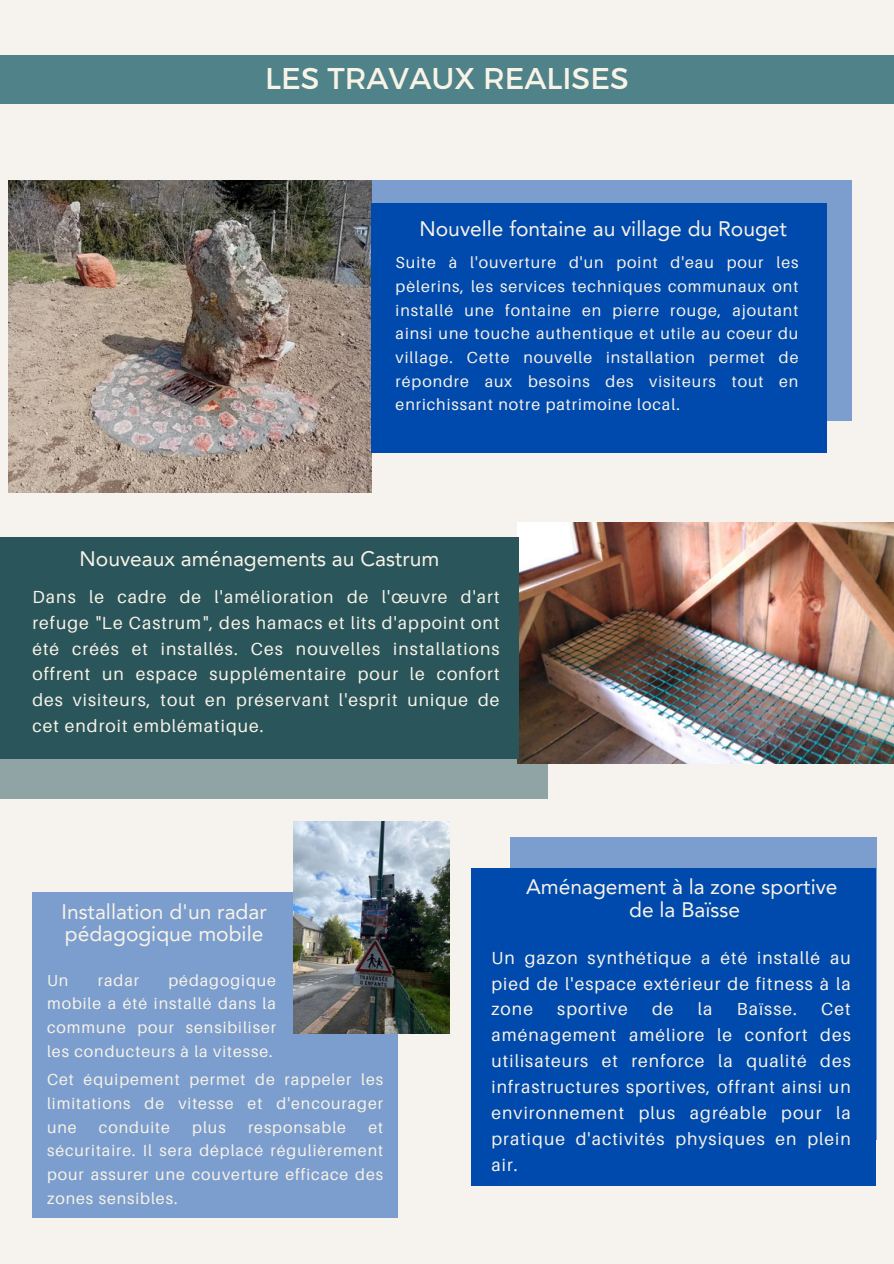
<style>
.page{position:relative;width:894px;height:1264px;background:#fff}
.page>*{position:absolute;margin:0;border:0;box-sizing:border-box;transform-origin:0 0}
.t1{font:30px "Montserrat";color:#f9f3e7}
.t2{font:22.05px "Lato";letter-spacing:.06em;color:#f9f3e7}
.t3{font:21px/22.5px "Avenir LT Pro";color:#f9f3e7;text-align:center}
.t4{font:17.55px/26px "Aileron";letter-spacing:.06em;color:#f9f3e7;text-align:justify}
.t5{font:16.05px/23.7px "Aileron";letter-spacing:.06em;color:#f9f3e7;text-align:justify}
</style>
<div class="page">
<div style="left:0;top:0;width:893px;height:1263px;background:#f6f3ef"></div>
<div style="left:510px;top:837px;width:366px;height:302px;background:#7b9ece"></div>
<div style="left:371px;top:181px;width:480px;height:240px;background:#7b9ece"></div>
<img style="left:9px;top:181px;width:362px;height:312px">
<div style="left:371px;top:204px;width:455px;height:249px;background:#004aad"></div>
<div style="left:32px;top:892px;width:366px;height:325px;background:#7b9ece"></div>
<img style="left:294px;top:821px;width:155px;height:212px">
<div style="left:471px;top:868px;width:405px;height:318px;background:#004aad"></div>
<div style="left:0;top:582px;width:547px;height:217px;background:#90a4a5"></div>
<img style="left:517px;top:523px;width:376px;height:240px">
<div style="left:0;top:538px;width:518px;height:221px;background:#2a565b"></div>
<div style="left:0;top:55px;width:893px;height:48px;background:#4f8389"></div>
<p class="t1" style="left:265px;top:59px;width:365px">LES TRAVAUX REALISES</p>
<h1 class="t3" style="left:419px;top:219px;width:369px">Nouvelle fontaine au village du Rouget</h1>
<p class="t5" style="left:395px;top:251px;width:404px">Suite à l'ouverture d'un point d'eau pour les pèlerins, les services techniques communaux ont installé une fontaine en pierre rouge, ajoutant ainsi une touche authentique et utile au coeur du village. Cette nouvelle installation permet de répondre aux besoins des visiteurs tout en enrichissant notre patrimoine local.</p>
<h2 class="t3" style="left:80px;top:549px;width:361px">Nouveaux aménagements au Castrum</h2>
<h2 class="t4" style="left:32px;top:583px;width:468px">Dans le cadre de l'amélioration de l'œuvre d'art refuge "Le Castrum", des hamacs et lits d'appoint ont été créés et installés. Ces nouvelles installations offrent un espace supplémentaire pour le confort des visiteurs, tout en préservant l'esprit unique de cet endroit emblématique.</h2>
<p class="t2" style="left:32px;top:630px;width:124px">Dvbsdfbsfg</p>
<p class="t3" style="left:62px;top:901px;width:207px;text-align:left">Installation d'un radar pédagogique mobile</p>
<h2 class="t5" style="left:47px;top:968px;width:23px">Un</h2>
<h2 class="t5" style="left:98px;top:968px;width:43px">radar</h2>
<h2 class="t5" style="left:47px;top:968px;width:230px;text-indent:121px">pédagogique mobile a été installé dans la commune pour sensibiliser les conducteurs à la vitesse.</h2>
<p class="t5" style="left:47px;top:1067px;width:337px">Cet équipement permet de rappeler les limitations de vitesse et d'encourager une</p>
<p class="t5" style="left:99px;top:1114px;width:72px">conduite</p>
<p class="t5" style="left:192px;top:1114px;width:35px">plus</p>
<p class="t5" style="left:248px;top:1114px;width:100px">responsable</p>
<p class="t5" style="left:47px;top:1114px;width:337px;text-indent:321px">et sécuritaire. Il sera déplacé régulièrement pour assurer une couverture efficace des zones sensibles.</p>
<h2 class="t3" style="left:526px;top:877px;width:313px">Aménagement à la zone sportive de la Baïsse</h2>
<p class="t4" style="left:491px;top:944px;width:360px">Un gazon synthétique a été installé au pied de l'espace extérieur de fitness à la zone</p>
<p class="t4" style="left:557px;top:996px;width:72px">sportive</p>
<p class="t4" style="left:651px;top:996px;width:23px">de</p>
<p class="t4" style="left:697px;top:996px;width:16px">la</p>
<p class="t4" style="left:736px;top:996px;width:62px">Baïsse.</p>
<p class="t4" style="left:491px;top:996px;width:360px;text-indent:330px">Cet aménagement améliore le confort des utilisateurs et renforce la qualité des infrastructures sportives, offrant ainsi un environnement plus agréable pour la pratique d'activités physiques en plein air.</p>
</div>
